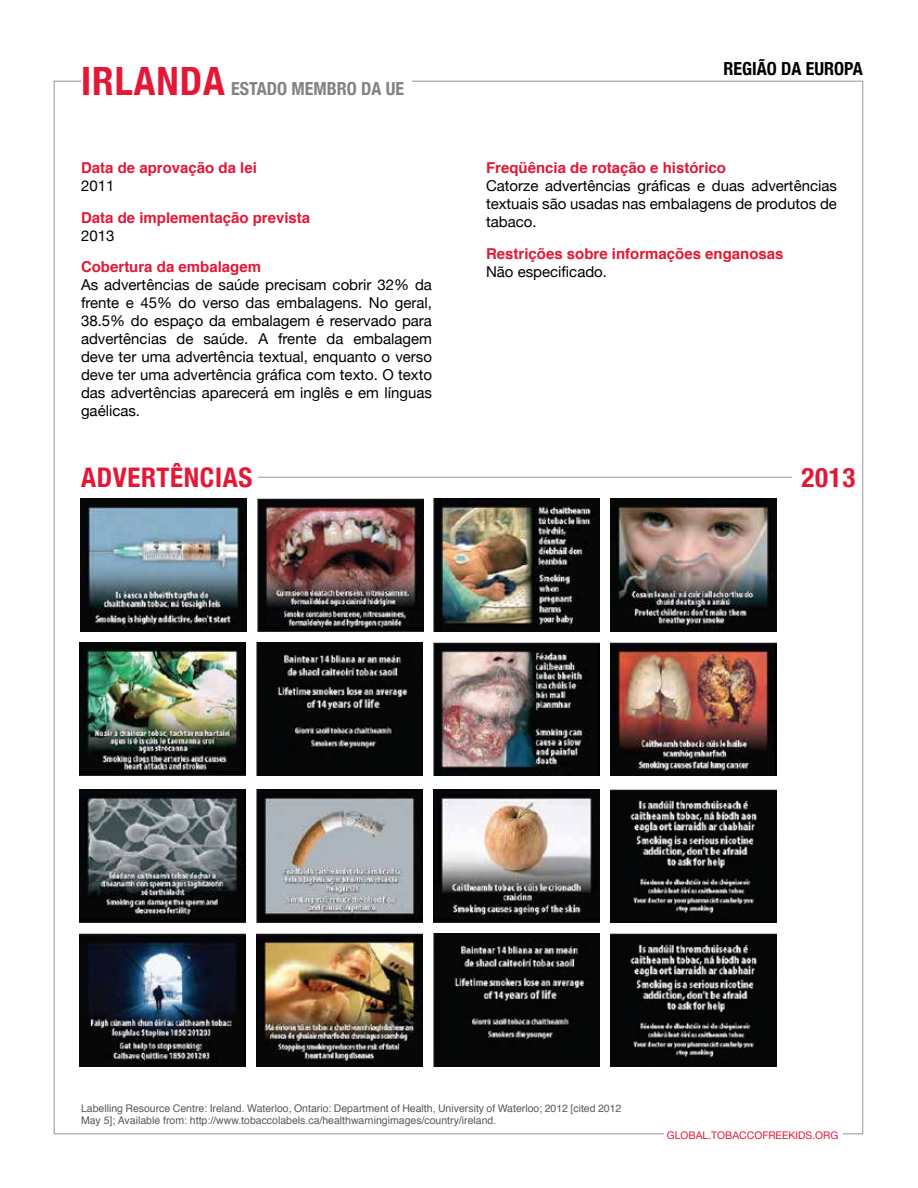
<style>
.page{position:relative;width:918px;height:1188px;background:#fff}
.page>*{position:absolute;margin:0;border:0;box-sizing:border-box;transform-origin:0 0}
.t1{font:700 condensed 39px "Helvetica Neue";letter-spacing:.025em;color:#e31837}
.t2{font:700 condensed 27px "Helvetica Neue";letter-spacing:.025em;color:#e31837}
.t3{font:700 condensed 18px "Helvetica Neue";color:#808285}
.t4{font:700 condensed 18px "Helvetica Neue";color:#000}
.t5{font:15px/18px "Helvetica Neue";color:#000;text-align:justify}
.t6{font:700 15px "Helvetica";color:#e31837}
.t7{font:10.5px/12px "Helvetica";color:#58595b}
.t8{font:10.5px "Helvetica Neue";color:#e31837}
</style>
<div class="page">
<img style="left:80px;top:499px;width:166px;height:133px">
<img style="left:257px;top:499px;width:166px;height:133px">
<img style="left:434px;top:499px;width:166px;height:133px">
<img style="left:611px;top:499px;width:166px;height:133px">
<img style="left:80px;top:643px;width:166px;height:133px">
<img style="left:257px;top:643px;width:166px;height:133px">
<img style="left:433px;top:643px;width:166px;height:133px">
<img style="left:610px;top:643px;width:166px;height:133px">
<img style="left:80px;top:789px;width:166px;height:133px">
<img style="left:257px;top:789px;width:166px;height:133px">
<img style="left:433px;top:789px;width:166px;height:133px">
<img style="left:610px;top:789px;width:166px;height:133px">
<img style="left:79px;top:933px;width:166px;height:133px">
<img style="left:256px;top:933px;width:166px;height:133px">
<img style="left:434px;top:933px;width:166px;height:133px">
<img style="left:611px;top:933px;width:166px;height:133px">
<hr style="left:211px;top:477px;width:586px;height:1px;background:#939598">
<div style="left:81px;top:461px;width:176px;height:27px;background:#fff"></div>
<div style="left:792px;top:461px;width:63px;height:27px;background:#fff"></div>
<h1 class="t1" style="left:81px;top:49px;width:145px">IRLANDA</h1>
<p class="t3" style="left:231px;top:74px;width:173px">ESTADO MEMBRO DA UE</p>
<p class="t6" style="left:81px;top:156px;width:177px">Data de aprovação da lei</p>
<p class="t5" style="left:81px;top:176px;width:35px">2011</p>
<p class="t6" style="left:81px;top:205px;width:231px">Data de implementação prevista</p>
<p class="t5" style="left:81px;top:225px;width:35px">2013</p>
<p class="t6" style="left:81px;top:255px;width:182px">Cobertura da embalagem</p>
<p class="t5" style="left:81px;top:275px;width:353px">As advertências de saúde precisam cobrir 32% da frente e 45% do verso das embalagens. No geral, 38.5% do espaço da embalagem é reservado para advertências de saúde. A frente da embalagem deve ter uma advertência textual, enquanto o verso deve ter uma advertência gráfica com texto. O texto das advertências aparecerá em inglês e em línguas gaélicas.</p>
<p class="t4" style="left:724px;top:54px;width:141px">REGIÃO DA EUROPA</p>
<p class="t6" style="left:486px;top:156px;width:242px">Freqüência de rotação e histórico</p>
<p class="t5" style="left:486px;top:176px;width:353px">Catorze advertências gráficas e duas advertências textuais são usadas nas embalagens de produtos de tabaco.</p>
<p class="t6" style="left:486px;top:241px;width:299px">Restrições sobre informações enganosas</p>
<p class="t5" style="left:486px;top:261px;width:123px">Não especificado.</p>
<h2 class="t2" style="left:81px;top:455px;width:172px">ADVERTÊNCIAS</h2>
<h2 class="t2" style="left:801px;top:455px;width:55px">2013</h2>
<p class="t7" style="left:81px;top:1103px;width:542px">Labelling Resource Centre: Ireland. Waterloo, Ontario: Department of Health, University of Waterloo; 2012 [cited 2012<br>May 5]; Available from: http://www.tobaccolabels.ca/healthwarningimages/country/ireland.</p>
<p class="t8" style="left:667px;top:1126px;width:173px">global.tobaccofreekids.org</p>
</div>
